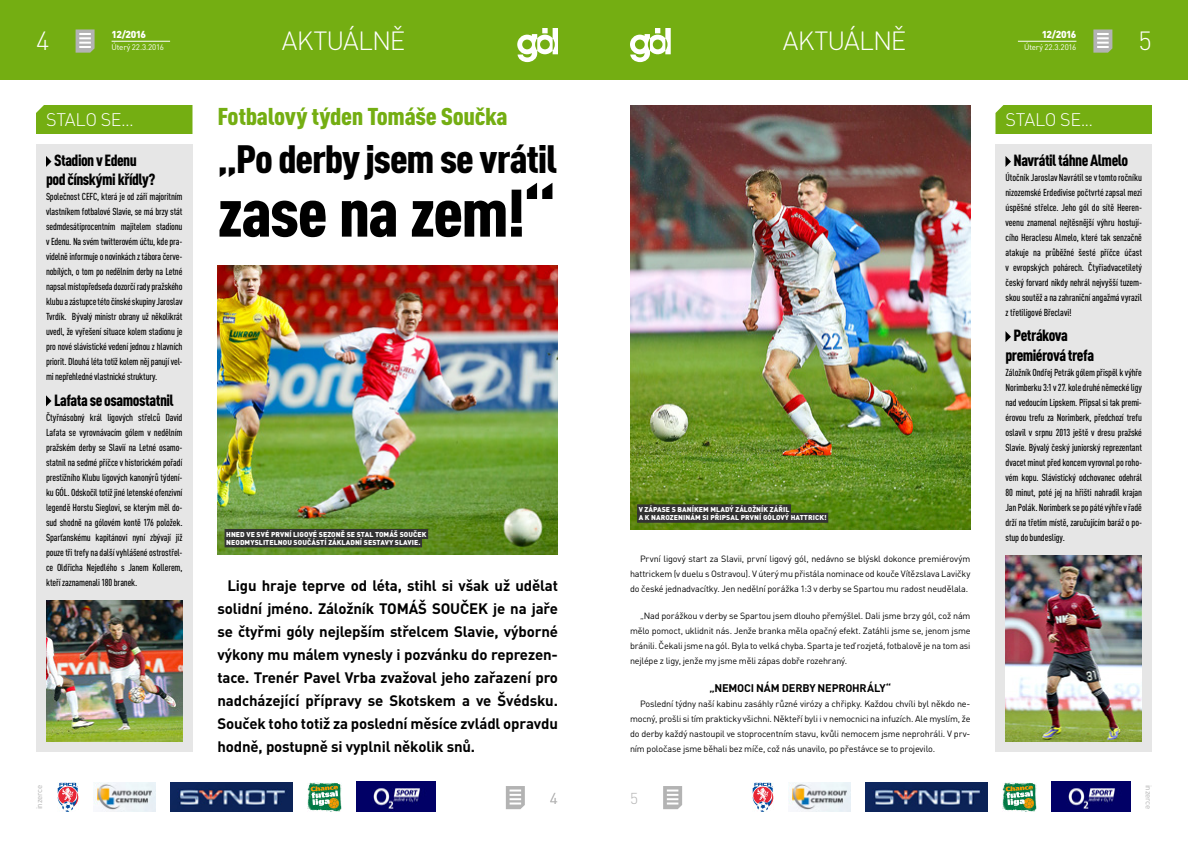
<style>
.page{position:relative;width:1188px;height:842px;background:#fff}
.page>*{position:absolute;margin:0;border:0;box-sizing:border-box;transform-origin:0 0}
.t1{font:900 condensed 66px "DIN Pro";letter-spacing:-.025em;color:#000;scale:1.09 1}
.t2{font:900 condensed 39px "DIN Pro";letter-spacing:-.03em;color:#000;scale:1.09 1}
.t3{font:300 26px "DIN Pro";letter-spacing:-.03em;color:#fff}
.t4{font:900 condensed 24px "DIN Pro";letter-spacing:-.015em;color:#74ae12;scale:1.1 1}
.t5{font:300 18px "DIN Pro";letter-spacing:-.025em;color:#fff}
.t6{font:900 condensed 16px/19.2px "DIN Pro";letter-spacing:-.035em;color:#000}
.t7{font:300 15.6px "DIN Pro";color:#b3b3b3}
.t8{font:700 15px/23px "DIN Pro";letter-spacing:-.01em;color:#000;text-align:justify}
.t9{font:700 11px "DIN Pro";letter-spacing:-.02em;color:#000}
.t10{font:500 condensed 10px/15px "DIN Pro";letter-spacing:-.01em;color:#000;text-align:justify}
.t11{font:900 10px "DIN Pro";letter-spacing:-.065em;color:#fff}
.t12{font:9px/15px "DIN Pro";letter-spacing:-.015em;color:#000;text-align:justify}
.t13{font:8px "DIN Pro";letter-spacing:-.02em;color:#fff}
.t14{font:8px "DIN Pro";letter-spacing:-.025em;color:#b3b3b3}
.t15{font:900 7px/8.4px "DIN Pro";letter-spacing:.01em;color:#fff}
</style>
<div class="page">
<div style="left:594px;top:0;width:594px;height:80px;background:#74ae12"></div>
<svg style="left:630px;top:28px;width:41px;height:34px"></svg>
<svg style="left:1093px;top:29px;width:19px;height:24px"></svg>
<div style="left:0;top:0;width:594px;height:80px;background:#74ae12"></div>
<svg style="left:517px;top:28px;width:41px;height:34px"></svg>
<svg style="left:76px;top:29px;width:19px;height:24px"></svg>
<svg style="left:663px;top:786px;width:19px;height:23px"></svg>
<svg style="left:506px;top:786px;width:19px;height:23px"></svg>
<img style="left:57px;top:782px;width:21px;height:30px">
<img style="left:93px;top:782px;width:62px;height:30px">
<img style="left:753px;top:782px;width:21px;height:30px">
<img style="left:307px;top:782px;width:34px;height:30px">
<img style="left:1003px;top:782px;width:34px;height:30px">
<img style="left:170px;top:782px;width:122px;height:30px">
<img style="left:789px;top:782px;width:62px;height:30px">
<img style="left:866px;top:782px;width:122px;height:30px">
<img style="left:356px;top:782px;width:79px;height:30px">
<img style="left:1052px;top:782px;width:79px;height:30px">
<hr style="left:1018px;top:41px;width:58px;height:1px;background:#fff">
<hr style="left:112px;top:41px;width:58px;height:1px;background:#fff">
<div style="left:36px;top:105px;width:156px;height:29px;background:#74ae12"></div>
<div style="left:36px;top:144px;width:156px;height:608px;background:#e6e6e6"></div>
<svg style="left:46px;top:156px;width:5px;height:11px"></svg>
<svg style="left:46px;top:395px;width:5px;height:11px"></svg>
<img style="left:46px;top:601px;width:136px;height:141px">
<div style="left:996px;top:105px;width:156px;height:29px;background:#74ae12"></div>
<div style="left:996px;top:144px;width:156px;height:608px;background:#e6e6e6"></div>
<svg style="left:1006px;top:156px;width:5px;height:11px"></svg>
<svg style="left:1006px;top:331px;width:5px;height:11px"></svg>
<img style="left:1006px;top:556px;width:136px;height:186px">
<img style="left:630px;top:105px;width:340px;height:425px">
<div style="left:637px;top:504px;width:154px;height:10px;background:#333"></div>
<div style="left:637px;top:513px;width:191px;height:10px;background:#333"></div>
<img style="left:218px;top:265px;width:340px;height:290px">
<div style="left:225px;top:529px;width:203px;height:10px;background:#333"></div>
<div style="left:225px;top:537px;width:197px;height:10px;background:#333"></div>
<p class="t11" style="left:112px;top:28px;width:36px">12/2016</p>
<h3 class="t3" style="left:282px;top:23px;width:125px">AKTUÁLNĚ</h3>
<h3 class="t3" style="left:783px;top:23px;width:125px">AKTUÁLNĚ</h3>
<p class="t11" style="left:1042px;top:28px;width:36px">12/2016</p>
<h3 class="t3" style="left:36px;top:23px;width:15px">4</h3>
<h3 class="t3" style="left:1139px;top:23px;width:15px">5</h3>
<p class="t13" style="left:112px;top:42px;width:54px">Úterý 22.3.2016</p>
<p class="t13" style="left:1024px;top:42px;width:54px">Úterý 22.3.2016</p>
<h3 class="t5" style="left:46px;top:107px;width:89px">STALO SE...</h3>
<h3 class="t6" style="left:46px;top:151px;width:111px;text-indent:8px">Stadion v Edenu pod čínskými křídly?</h3>
<p class="t10" style="left:46px;top:189px;width:138px">Společnost CEFC, která je od září majoritním vlastníkem fotbalové Slavie, se má brzy stát sedmdesátiprocentním majitelem stadionu v Edenu. Na svém twitterovém účtu, kde pra&shy;videlně informuje onovinkách ztábora červe&shy;nobílých, o tom po nedělním derby na Letné napsal místopředseda dozorčí rady pražského klubu azástupce této čínské skupiny Jaroslav Tvrdík. Bývalý ministr obrany už několikrát uvedl, že vyřešení situace kolem stadionu je pro nové slávistické vedení jednou z hlavních priorit. Dlouhá léta totiž kolem něj panují vel&shy;mi nepřehledné vlastnické struktury.</p>
<h3 class="t6" style="left:54px;top:390px;width:121px">Lafata se osamostatnil</h3>
<p class="t10" style="left:46px;top:409px;width:138px">Čtyřnásobný král ligových střelců David Lafata se vyrovnávacím gólem v nedělním pražském derby se Slavií na Letné osamo&shy;statnil na sedmé příčce v historickém pořadí prestižního Klubu ligových kanonýrů týdení&shy;ku GÓL. Odskočil totiž jiné letenské ofenzivní legendě Horstu Sieglovi, se kterým měl do&shy;sud shodně na gólovém kontě 176 položek.<br>Sparťanskému kapitánovi nyní zbývají již pouze tři trefy na další vyhlášené ostrostřel&shy;ce Oldřicha Nejedlého s Janem Kollerem, kteří zaznamenali 180 branek.</p>
<h3 class="t4" style="left:218px;top:101px;width:265px">Fotbalový týden Tomáše Součka</h3>
<h2 class="t2" style="left:218px;top:134px;width:313px">„Po derby jsem se vrátil</h2>
<h1 class="t1" style="left:218px;top:172px;width:312px">zase na zem!“</h1>
<p class="t15" style="left:226px;top:530px;width:202px">HNED VE SVÉ PRVNÍ LIGOVÉ SEZONĚ SE STAL TOMÁŠ SOUČEK<br>NEODMYSLITELNOU SOUČÁSTÍ ZÁKLADNÍ SESTAVY SLAVIE.</p>
<p class="t8" style="left:217px;top:573px;width:342px;text-indent:10px">Ligu hraje teprve od léta, stihl si však už udělat solidní jméno. Záložník TOMÁŠ SOUČEK je na jaře se čtyřmi góly nejlepším střelcem Slavie, výborné výkony mu málem vynesly i pozvánku do reprezen&shy;tace. Trenér Pavel Vrba zvažoval jeho zařazení pro nadcházející přípravy se Skotskem a ve Švédsku.<br>Souček toho totiž za poslední měsíce zvládl opravdu hodně, postupně si vyplnil několik snů.</p>
<p class="t15" style="left:639px;top:505px;width:189px">V ZÁPASE S BANÍKEM MLADÝ ZÁLOŽNÍK ZÁŘIL<br>A K NAROZENINÁM SI PŘIPSAL PRVNÍ GÓLOVÝ HATTRICK!</p>
<p class="t12" style="left:630px;top:551px;width:342px;text-indent:10px">První ligový start za Slavii, první ligový gól, nedávno se blýskl dokonce premiérovým hattrickem (v duelu s Ostravou). V úterý mu přistála nominace od kouče Vítězslava Lavičky do české jednadvacítky. Jen nedělní porážka 1:3 v derby se Spartou mu radost neudělala.</p>
<p class="t12" style="left:630px;top:608px;width:342px;text-indent:10px">„Nad porážkou v derby se Spartou jsem dlouho přemýšlel. Dali jsme brzy gól, což nám mělo pomoct, uklidnit nás. Jenže branka měla opačný efekt. Zatáhli jsme se, jenom jsme bránili. Čekali jsme na gól. Byla to velká chyba. Sparta je teď rozjetá, fotbalově je na tom asi nejlépe z ligy, jenže my jsme měli zápas dobře rozehraný.</p>
<p class="t9" style="left:709px;top:681px;width:183px">„NEMOCI NÁM DERBY NEPROHRÁLY“</p>
<p class="t12" style="left:630px;top:696px;width:342px;text-indent:10px">Poslední týdny naší kabinu zasáhly různé virózy a chřipky. Každou chvíli byl někdo ne&shy;mocný, prošli si tím prakticky všichni. Někteří byli i v nemocnici na infuzích. Ale myslím, že do derby každý nastoupil ve stoprocentním stavu, kvůli nemocem jsme neprohráli. V prv&shy;ním poločase jsme běhali bez míče, což nás unavilo, po přestávce se to projevilo.</p>
<h3 class="t5" style="left:1006px;top:107px;width:89px">STALO SE...</h3>
<h3 class="t6" style="left:1014px;top:151px;width:116px">Navrátil táhne Almelo</h3>
<p class="t10" style="left:1006px;top:169px;width:138px">Útočník Jaroslav Navrátil se vtomto ročníku nizozemské Erdedivise počtvrté zapsal mezi úspěšné střelce. Jeho gól do sítě Heeren&shy;veenu znamenal nejtěsnější výhru hostují&shy;cího Heraclesu Almelo, které tak senzačně atakuje na průběžné šesté příčce účast v evropských pohárech. Čtyřiadvacetiletý český forvard nikdy nehrál nejvyšší tuzem&shy;skou soutěž a na zahraniční angažmá vyrazil z třetiligové Břeclavi!</p>
<h3 class="t6" style="left:1005px;top:326px;width:90px;text-indent:8px">Petrákova premiérová trefa</h3>
<p class="t10" style="left:1006px;top:364px;width:138px">Záložník Ondřej Petrák gólem přispěl kvýhře Norimberku 3:1 v27. kole druhé německé ligy nad vedoucím Lipskem. Připsal si tak premi&shy;érovou trefu za Norimberk, předchozí trefu oslavil v srpnu 2013 ještě v dresu pražské Slavie. Bývalý český juniorský reprezentant dvacet minut před koncem vyrovnal po roho&shy;vém kopu. Slávistický odchovanec odehrál 80 minut, poté jej na hřišti nahradil krajan Jan Polák. Norimberk se popáté výhře vřadě drží na třetím místě, zaručujícím baráž o po&shy;stup do bundesligy.</p>
<p class="t14" style="left:34px;top:809px;width:26px;rotate:-90deg">inzerce</p>
<p class="t14" style="left:1154px;top:785px;width:26px;rotate:90deg">inzerce</p>
<h3 class="t7" style="left:550px;top:787px;width:10px">4</h3>
<h3 class="t7" style="left:630px;top:787px;width:10px">5</h3>
</div>
